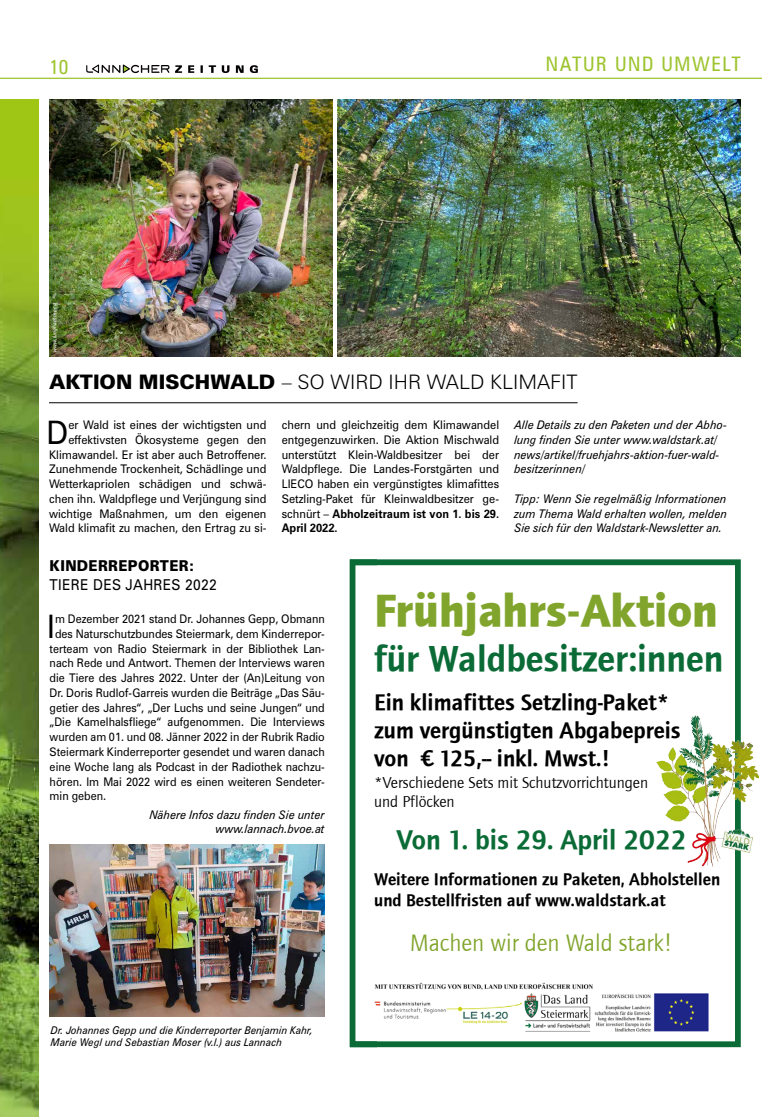
<style>
.page{position:relative;width:762px;height:1117px;background:#fff}
.page>*{position:absolute;margin:0;border:0;box-sizing:border-box;transform-origin:0 0}
.t1{font:900 46.5px "Proholz";color:#81a52c}
.t2{font:700 37.12px "Proholz";color:#0b6b36}
.t3{font:32.38px "Zurich BT";color:#000;scale:.94 1}
.t4{font:32.38px "Zurich BT";color:#000;scale:.92 1}
.t5{font:700 27.88px "Proholz";color:#0b6b36}
.t6{font:24.38px "Proholz";color:#81a52c}
.t7{font:700 23.25px/27.9px "Proholz";color:#000}
.t8{font:300 20px "Zurich BT";color:#000}
.t9{font:condensed 20px "Zurich BT";letter-spacing:.08em;color:#9dc42e}
.t10{font:700 17.38px/20.9px "Proholz";color:#000}
.t11{font:16.25px/19.5px "Proholz";color:#000}
.t12{font:15px "Zurich BT";letter-spacing:.025em;color:#000;scale:.92 1}
.t13{font:900 15px "Zurich BT";letter-spacing:.025em;color:#000;scale:.92 1}
.t14{font:11.88px "Zurich BT";color:#000;scale:.92 1}
.t15{font:11.88px/14.8px "Zurich BT";color:#000;text-align:right;scale:.94 1}
.t16{font:italic 11.88px/14.8px "Zurich BT";color:#000;scale:.92 1}
.t17{font:italic 10.62px/12.5px "Zurich BT";color:#000;scale:.92 1}
.t18{font:italic 5.62px "Zurich BT";letter-spacing:-.005em;color:#fff;scale:.92 1}
.s1{font-weight:900}
.s2{font-weight:700}
</style>
<div class="page">
<hr style="left:49px;top:402px;width:528px;height:1px;background:#000">
<svg style="left:376px;top:559px;width:365px;height:487px"></svg>
<img style="left:376px;top:980px;width:334px;height:54px">
<svg style="left:350px;top:559px;width:26px;height:487px"></svg>
<svg style="left:655px;top:708px;width:104px;height:162px"></svg>
<img style="left:656px;top:715px;width:102px;height:151px">
<img style="left:50px;top:99px;width:282px;height:257px">
<img style="left:337px;top:99px;width:404px;height:257px">
<img style="left:0;top:99px;width:38px;height:1017px">
<img style="left:50px;top:844px;width:275px;height:172px">
<img style="left:86px;top:64px;width:172px;height:10px">
<hr style="left:0;top:78px;width:762px;height:1px;background:#9dc42e">
<h3 class="t9" style="left:50px;top:55px;width:20px">10</h3>
<h3 class="t9" style="left:546px;top:51px;width:196px">NATUR UND UMWELT</h3>
<p class="t18" style="left:51px;top:352px;width:56px;rotate:-90deg">www.lunghammer.at</p>
<h3 class="t8" style="left:49px;top:370px;width:530px"><span class="s1">AKTION MISCHWALD</span> – SO WIRD IHR WALD KLIMAFIT</h3>
<h3 class="t3" style="left:46px;top:412px;width:25px">D</h3>
<p class="t15" style="left:49px;top:417px;width:233px">er Wald ist eines der wichtigsten und effektivsten Ökosysteme gegen den Klimawandel. Er ist aber auch Betroffener.<br>Zunehmende Trockenheit, Schädlinge und Wetterkapriolen schädigen und schwä&shy;chen ihn. Waldpflege und Verjüngung sind wichtige Maßnahmen, um den eigenen Wald klimafit zu machen, den Ertrag zu si-</p>
<p class="t15" style="left:282px;top:417px;width:233px;text-align:justify">chern und gleichzeitig dem Klimawandel entgegenzuwirken. Die Aktion Mischwald unterstützt Klein-Waldbesitzer bei der Waldpflege. Die Landes-Forstgärten und LIECO haben ein vergünstigtes klimafittes Setzling-Paket für Kleinwaldbesitzer ge&shy;schnürt – <span class="s2">Abholzeitraum ist von 1. bis 29.<br>April 2022.</span></p>
<p class="t16" style="left:514px;top:417px;width:233px">Alle Details zu den Paketen und der Abho&shy;lung finden Sie unter www.waldstark.at/ news/artikel/fruehjahrs-aktion-fuer-wald&shy;besitzerinnen/</p>
<p class="t16" style="left:514px;top:491px;width:233px;text-align:justify">Tipp: Wenn Sie regelmäßig Informationen zum Thema Wald erhalten wollen, melden Sie sich für den Waldstark-Newsletter an.</p>
<p class="t13" style="left:50px;top:556px;width:159px">KINDERREPORTER:</p>
<p class="t12" style="left:50px;top:575px;width:183px">TIERE DES JAHRES 2022</p>
<h3 class="t4" style="left:47px;top:606px;width:10px">I</h3>
<p class="t14" style="left:55px;top:611px;width:295px">m Dezember 2021 stand Dr. Johannes Gepp, Obmann</p>
<p class="t14" style="left:55px;top:626px;width:295px">des Naturschutzbundes Steiermark, dem Kinderrepor-</p>
<p class="t14" style="left:50px;top:641px;width:301px">terteam von Radio Steiermark in der Bibliothek Lan-</p>
<p class="t14" style="left:50px;top:655px;width:301px">nach Rede und Antwort. Themen der Interviews waren</p>
<p class="t14" style="left:50px;top:670px;width:301px">die Tiere des Jahres 2022. Unter der (An)Leitung von</p>
<p class="t14" style="left:50px;top:685px;width:301px">Dr. Doris Rudlof-Garreis wurden die Beiträge „Das Säu-</p>
<p class="t14" style="left:50px;top:700px;width:301px">getier des Jahres“, „Der Luchs und seine Jungen“ und</p>
<p class="t14" style="left:50px;top:714px;width:301px">„Die Kamelhalsfliege“ aufgenommen. Die Interviews</p>
<p class="t14" style="left:50px;top:729px;width:301px">wurden am 01. und 08. Jänner 2022 in der Rubrik Radio</p>
<p class="t14" style="left:50px;top:744px;width:301px">Steiermark Kinderreporter gesendet und waren danach</p>
<p class="t14" style="left:50px;top:759px;width:301px">eine Woche lang als Podcast in der Radiothek nachzu-</p>
<p class="t14" style="left:50px;top:773px;width:301px">hören. Im Mai 2022 wird es einen weiteren Sendeter-</p>
<p class="t14" style="left:50px;top:788px;width:63px">min geben.</p>
<p class="t16" style="left:150px;top:806px;width:192px;text-align:right">Nähere Infos dazu finden Sie unter www.lannach.bvoe.at</p>
<p class="t17" style="left:51px;top:1023px;width:286px">Dr. Johannes Gepp und die Kinderreporter Benjamin Kahr,<br>Marie Wegl und Sebastian Moser (v.l.) aus Lannach</p>
<h1 class="t1" style="left:374px;top:583px;width:345px">Frühjahrs-Aktion</h1>
<h2 class="t2" style="left:374px;top:637px;width:351px">für Waldbesitzer:innen</h2>
<h3 class="t7" style="left:374px;top:688px;width:391px">Ein klimafittes Setzling-Paket* Ein klima zum vergünstigten Abgabepreis<br>von € 125,-- inkl. Mwst.!</h3>
<h3 class="t11" style="left:374px;top:772px;width:275px">*Verschiedene Sets mit Schutzvorrichtungen und Pflöcken</h3>
<h1 class="t1" style="left:675px;top:583px;width:92px">Früh</h1>
<h2 class="t2" style="left:675px;top:637px;width:86px">für W</h2>
<h3 class="t5" style="left:397px;top:823px;width:369px">Von 1. bis 29. April 2022 Von 1</h3>
<h3 class="t10" style="left:374px;top:869px;width:347px">Weitere Informationen zu Paketen, Abholstellen und Bestellfristen auf www.waldstark.at</h3>
<h3 class="t6" style="left:410px;top:929px;width:264px">Machen wir den Wald stark!</h3>
<h3 class="t10" style="left:675px;top:869px;width:90px">Weitere Info</h3>
</div>
